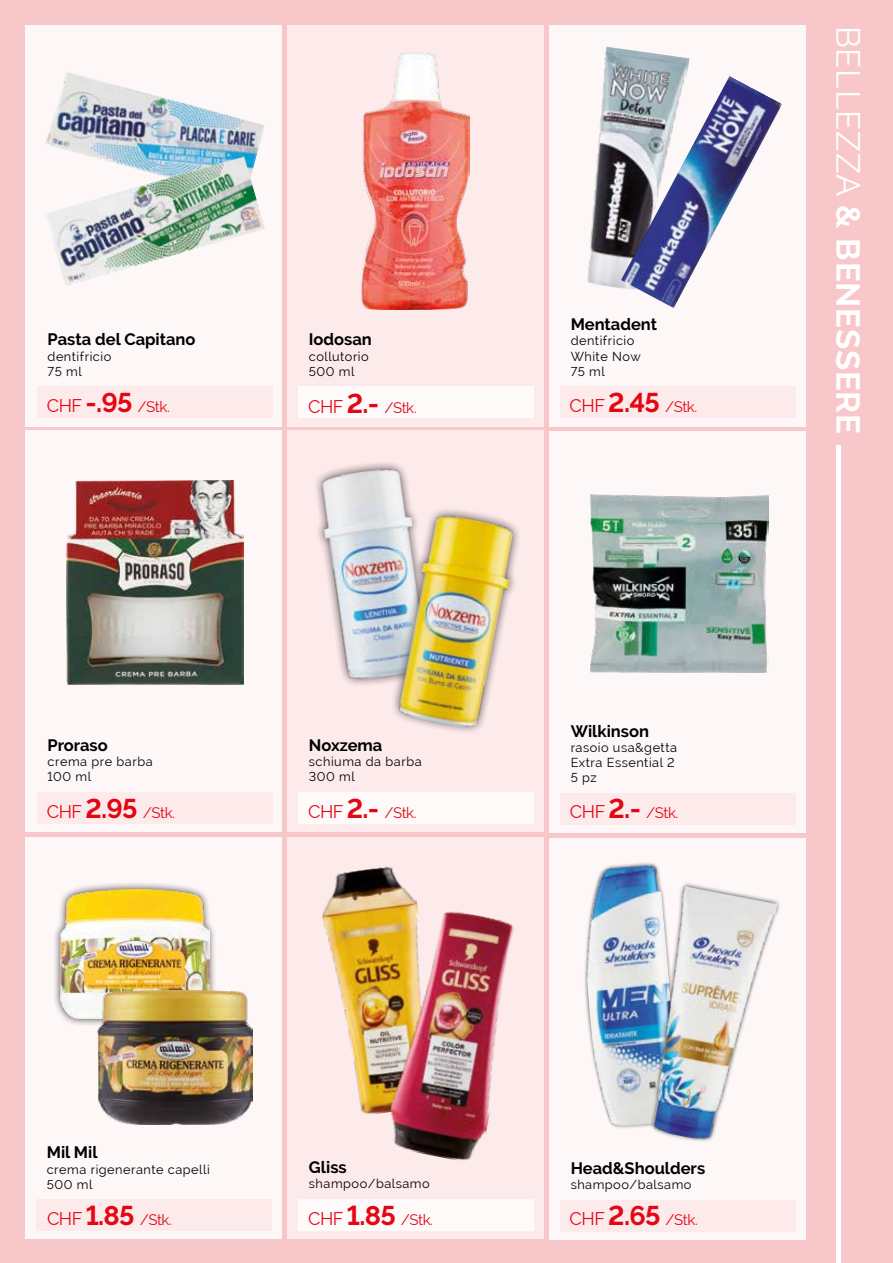
<style>
.page{position:relative;width:893px;height:1263px;background:#f8c7ca}
.page>*{position:absolute;margin:0;border:0;box-sizing:border-box;transform-origin:0 0}
.t1{font:700 33px "Raleway";letter-spacing:.025em;color:#fff}
.t2{font:700 16.5px "Raleway";color:#000}
.t3{font:15px "Raleway";letter-spacing:-.03em;color:#e30613}
.t4{font:12.75px/15.3px "Raleway";letter-spacing:.04em;color:#000}
.s1{font-size:18px}
.s2{font-weight:700;font-size:27px}
.s3{font-weight:400}
</style>
<div class="page">
<div style="left:26px;top:838px;width:256px;height:401px;background:#fef7f8"></div>
<div style="left:26px;top:26px;width:256px;height:401px;background:#fef7f8"></div>
<div style="left:26px;top:431px;width:256px;height:401px;background:#fef7f8"></div>
<div style="left:549px;top:26px;width:256px;height:401px;background:#fef7f8"></div>
<div style="left:549px;top:431px;width:256px;height:401px;background:#fef7f8"></div>
<div style="left:549px;top:838px;width:256px;height:401px;background:#fef7f8"></div>
<div style="left:287px;top:26px;width:257px;height:401px;background:#fdeaeb"></div>
<div style="left:287px;top:431px;width:257px;height:401px;background:#fdeaeb"></div>
<div style="left:287px;top:838px;width:257px;height:401px;background:#fdeaeb"></div>
<img style="left:317px;top:863px;width:128px;height:254px">
<img style="left:384px;top:906px;width:142px;height:259px">
<img style="left:45px;top:71px;width:220px;height:85px">
<img style="left:45px;top:156px;width:220px;height:130px">
<img style="left:66px;top:480px;width:178px;height:204px">
<div style="left:52px;top:881px;width:165px;height:146px;background:#000;opacity:.75"></div>
<img style="left:60px;top:889px;width:149px;height:130px">
<img style="left:98px;top:991px;width:155px;height:133px">
<img style="left:590px;top:494px;width:178px;height:178px">
<img style="left:573px;top:860px;width:210px;height:291px">
<img style="left:638px;top:886px;width:139px;height:259px">
<div style="left:836px;top:445px;width:5px;height:818px;background:#fff"></div>
<div style="left:36px;top:1199px;width:236px;height:32px;background:#fdeaeb"></div>
<div style="left:37px;top:386px;width:236px;height:32px;background:#fdeaeb"></div>
<div style="left:37px;top:792px;width:236px;height:32px;background:#fdeaeb"></div>
<div style="left:560px;top:386px;width:236px;height:32px;background:#fdeaeb"></div>
<div style="left:560px;top:793px;width:236px;height:32px;background:#fdeaeb"></div>
<div style="left:560px;top:1200px;width:236px;height:31px;background:#fdeaeb"></div>
<div style="left:298px;top:386px;width:236px;height:32px;background:#fefafa"></div>
<div style="left:298px;top:792px;width:236px;height:32px;background:#fefafa"></div>
<div style="left:298px;top:1199px;width:236px;height:31px;background:#fefafa"></div>
<img style="left:362px;top:52px;width:107px;height:258px">
<img style="left:573px;top:47px;width:116px;height:246px">
<svg style="left:306px;top:454px;width:225px;height:288px;background:#eae0e3"></svg>
<img style="left:394px;top:512px;width:126px;height:218px">
<img style="left:621px;top:76px;width:161px;height:232px">
<p class="t2" style="left:48px;top:330px;width:150px">Pasta del Capitano</p>
<p class="t4" style="left:48px;top:348px;width:65px">dentifricio<br>75 ml</p>
<p class="t3" style="left:47px;top:398px;width:125px"><span class="s1">CHF</span> <span class="s2">-.95</span> /Stk.</p>
<p class="t2" style="left:309px;top:330px;width:64px">Iodosan</p>
<p class="t4" style="left:309px;top:348px;width:61px">collutorio<br>500 ml</p>
<p class="t3" style="left:308px;top:399px;width:110px"><span class="s1">CHF</span> <span class="s2">2.-</span> /Stk.</p>
<p class="t2" style="left:48px;top:735px;width:62px">Proraso</p>
<p class="t4" style="left:48px;top:754px;width:107px">crema pre barba<br>100 ml</p>
<p class="t2" style="left:309px;top:735px;width:75px">Noxzema</p>
<p class="t4" style="left:309px;top:754px;width:114px">schiuma da barba<br>300 ml</p>
<p class="t2" style="left:571px;top:315px;width:88px">Mentadent</p>
<p class="t4" style="left:571px;top:333px;width:72px">dentifricio<br>White Now<br>75 ml</p>
<p class="t3" style="left:570px;top:398px;width:129px"><span class="s1">CHF</span> <span class="s2">2.45</span> /Stk.</p>
<p class="t2" style="left:571px;top:721px;width:80px">Wilkinson</p>
<p class="t4" style="left:571px;top:740px;width:108px">rasoio usa&amp;getta<br>Extra Essential 2<br>5 pz</p>
<p class="t3" style="left:308px;top:804px;width:110px"><span class="s1">CHF</span> <span class="s2">2.-</span> /Stk.</p>
<p class="t3" style="left:47px;top:804px;width:130px"><span class="s1">CHF</span> <span class="s2">2.95</span> /Stk.</p>
<p class="t3" style="left:570px;top:804px;width:110px"><span class="s1">CHF</span> <span class="s2">2.-</span> /Stk.</p>
<p class="t2" style="left:47px;top:1143px;width:52px">Mil Mil</p>
<p class="t4" style="left:47px;top:1161px;width:164px">crema rigenerante capelli<br>500 ml</p>
<p class="t3" style="left:47px;top:1211px;width:126px"><span class="s1">CHF</span> <span class="s2">1.85</span> /Stk.</p>
<p class="t2" style="left:309px;top:1157px;width:39px">Gliss</p>
<p class="t4" style="left:309px;top:1176px;width:122px">shampoo/balsamo</p>
<p class="t3" style="left:308px;top:1211px;width:126px"><span class="s1">CHF</span> <span class="s2">1.85</span> /Stk.</p>
<p class="t2" style="left:571px;top:1159px;width:136px">Head&amp;Shoulders</p>
<p class="t4" style="left:571px;top:1177px;width:122px">shampoo/balsamo</p>
<p class="t3" style="left:570px;top:1211px;width:130px"><span class="s1">CHF</span> <span class="s2">2.65</span> /Stk.</p>
<h1 class="t1" style="left:867px;top:26px;width:410px;rotate:90deg"><span class="s3">BELLEZZA</span> &amp; BENESSERE</h1>
</div>
